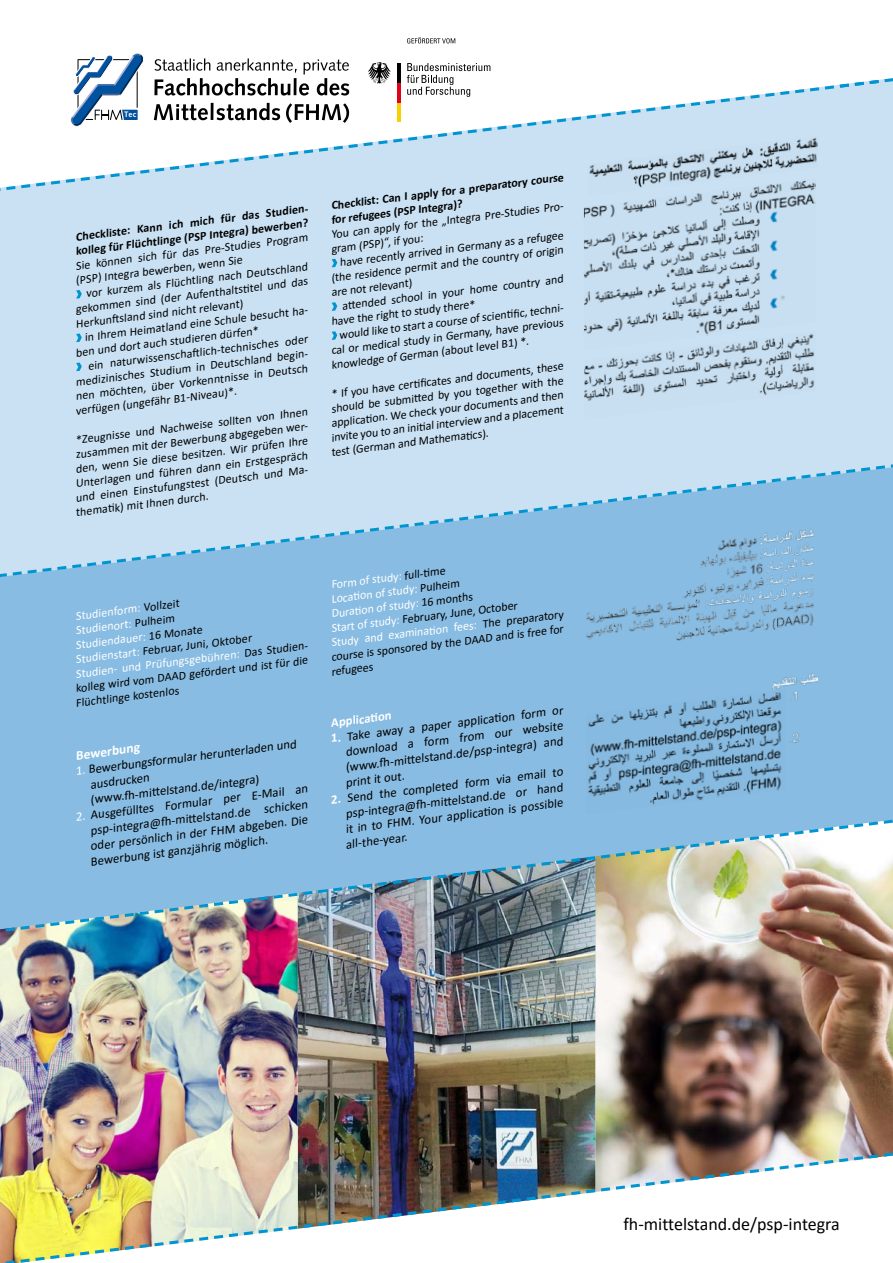
<style>
.page{position:relative;width:893px;height:1263px;background:#fff}
.page>*{position:absolute;margin:0;border:0;box-sizing:border-box;transform-origin:0 0}
.t1{font:18px "Calibri";color:#000}
.t2{font:700 13.5px "Calibri";color:#fff}
.t3{font:12.75px/15.3px "Calibri";color:#000}
.t4{font:700 12.75px "Calibri";color:#fff}
.t5{font:12px/14.4px "Calibri";color:#000}
.t6{font:12px "Calibri";color:#fff}
.t7{font:700 12px/14.4px "Calibri";color:#000}
.t8{font:700 7.95px "Syntax LT";color:#fff}
.s1{color:#000}
.s2{color:#fff}
.s3{font-weight:700;color:#fff}
</style>
<div class="page">
<svg style="left:0;top:37px;width:837px;height:410px"></svg>
<div style="left:0;top:581px;width:893px;height:237px;background:#88bce2"></div>
<svg style="left:76px;top:290px;width:6px;height:9px"></svg>
<svg style="left:76px;top:333px;width:6px;height:9px"></svg>
<svg style="left:76px;top:362px;width:6px;height:9px"></svg>
<svg style="left:332px;top:258px;width:5px;height:9px"></svg>
<svg style="left:332px;top:302px;width:5px;height:9px"></svg>
<svg style="left:332px;top:331px;width:5px;height:9px"></svg>
<img style="left:595px;top:952px;width:298px;height:199px">
<img style="left:298px;top:952px;width:297px;height:199px">
<img style="left:0;top:952px;width:298px;height:199px">
<img style="left:0;top:818px;width:893px;height:134px">
<img style="left:0;top:1151px;width:893px;height:112px">
<svg style="left:0;top:78px;width:837px;height:134px"></svg>
<div style="left:837px;top:78px;width:56px;height:369px;background:#c9e1f3"></div>
<svg style="left:154px;top:58px;width:195px;height:38px"></svg>
<svg style="left:154px;top:104px;width:54px;height:16px"></svg>
<hr style="left:211px;top:103px;width:3px;height:17px;background:#000">
<svg style="left:217px;top:103px;width:63px;height:17px"></svg>
<svg style="left:286px;top:103px;width:63px;height:20px"></svg>
<svg style="left:69px;top:52px;width:76px;height:76px"></svg>
<svg style="left:0;top:447px;width:893px;height:134px;background:#aed2ec"></svg>
<img style="left:588px;top:136px;width:230px;height:60px">
<img style="left:584px;top:178px;width:232px;height:154px">
<img style="left:584px;top:332px;width:232px;height:88px">
<img style="left:586px;top:690px;width:200px;height:124px">
<img style="left:586px;top:525px;width:230px;height:132px">
<img style="left:768px;top:672px;width:50px;height:82px">
<p class="t8" style="left:124px;top:110px;width:14px">Tec</p>
<p class="t7" style="left:73px;top:229px;width:245px;rotate:-7deg">Checkliste: Kann ich mich für das Studien&shy;kolleg für Flüchtlinge (PSP Integra) bewerben?</p>
<p class="t5" style="left:73px;top:258px;width:237px;rotate:-7deg">Sie können sich für das Pre-Studies Program (PSP) Integra bewerben, wenn Sie</p>
<p class="t5" style="left:85px;top:286px;width:225px;rotate:-7deg">vor kurzem als Flüchtling nach Deutschland</p>
<p class="t5" style="left:75px;top:302px;width:235px;rotate:-7deg">gekommen sind (der Aufenthaltsti tel und das</p>
<p class="t5" style="left:75px;top:316px;width:170px;rotate:-7deg">Herkunft sland sind nicht relevant)</p>
<p class="t5" style="left:84px;top:330px;width:235px;rotate:-7deg">in Ihrem Heimatland eine Schule besucht ha-</p>
<p class="t5" style="left:75px;top:345px;width:185px;rotate:-7deg">ben und dort auch studieren dürfen*</p>
<p class="t5" style="left:87px;top:358px;width:223px;rotate:-7deg">ein naturwissenschaft lich-technisches oder</p>
<p class="t5" style="left:75px;top:374px;width:244px;rotate:-7deg">medizinisches Studium in Deutschland begin-</p>
<p class="t5" style="left:75px;top:389px;width:235px;rotate:-7deg">nen möchten, über Vorkenntnisse in Deutsch</p>
<p class="t5" style="left:75px;top:403px;width:164px;rotate:-7deg">verfügen (ungefähr B1-Niveau)*.</p>
<p class="t5" style="left:75px;top:432px;width:235px;rotate:-7deg">*Zeugnisse und Nachweise sollten von Ihnen</p>
<p class="t5" style="left:75px;top:447px;width:244px;rotate:-7deg">zusammen mit der Bewerbung abgegeben wer-</p>
<p class="t5" style="left:75px;top:461px;width:235px;rotate:-7deg">den, wenn Sie diese besitzen. Wir prüfen Ihre</p>
<p class="t5" style="left:75px;top:476px;width:235px;rotate:-7deg">Unterlagen und führen dann ein Erstgespräch</p>
<p class="t5" style="left:75px;top:490px;width:244px;rotate:-7deg">und einen Einstufungstest (Deutsch und Ma-</p>
<p class="t5" style="left:75px;top:505px;width:135px;rotate:-7deg">themati k) mit Ihnen durch.</p>
<p class="t6" style="left:75px;top:607px;width:106px;rotate:-7deg">Studienform: <span class="s1">Vollzeit</span></p>
<p class="t6" style="left:75px;top:622px;width:101px;rotate:-7deg">Studienort: <span class="s1">Pulheim</span></p>
<p class="t6" style="left:75px;top:636px;width:129px;rotate:-7deg">Studiendauer: <span class="s1">16 Monate</span></p>
<p class="t5" style="left:75px;top:652px;width:179px;rotate:-7deg"><span class="s2">Studienstart:</span> Februar, Juni, Oktober</p>
<p class="t6" style="left:75px;top:665px;width:244px;rotate:-7deg">Studien- und Prüfungsgebühren: <span class="s1">Das Studien-</span></p>
<p class="t5" style="left:75px;top:681px;width:235px;rotate:-7deg">kolleg wird vom DAAD gefördert und ist für die</p>
<p class="t5" style="left:75px;top:695px;width:106px;rotate:-7deg">Flüchtlinge kostenlos</p>
<p class="t3" style="left:86px;top:761px;width:213px;text-indent:-11px;rotate:-7deg"><span class="s2">1.</span> Bewerbungsformular herunterladen und ausdrucken<br>(www.fh -mitt elstand.de/integra)</p>
<p class="t2" style="left:74px;top:745px;width:66px;rotate:-7deg">Bewerbung</p>
<p class="t3" style="left:84px;top:808px;width:226px;text-indent:-9px;rotate:-7deg"><span class="s2">2.</span> Ausgefülltes Formular per E-Mail an psp-integra@fh -mitt elstand.de schicken oder persönlich in der FHM abgeben. Die Bewerbung ist ganzjährig möglich.</p>
<p class="t7" style="left:328px;top:198px;width:237px;rotate:-7deg">Checklist: Can I apply for a preparatory course for refugees (PSP Integra)?</p>
<p class="t5" style="left:330px;top:227px;width:244px;rotate:-7deg">You can apply for the „Integra Pre-Studies Pro-</p>
<p class="t5" style="left:330px;top:241px;width:94px;rotate:-7deg">gram (PSP)“, if you:</p>
<p class="t5" style="left:339px;top:255px;width:227px;rotate:-7deg">have recently arrived in Germany as a refugee</p>
<p class="t5" style="left:330px;top:270px;width:235px;rotate:-7deg">(the residence permit and the country of origin</p>
<p class="t5" style="left:341px;top:298px;width:224px;rotate:-7deg">att ended school in your home country and</p>
<p class="t5" style="left:330px;top:285px;width:83px;rotate:-7deg">are not relevant)</p>
<p class="t5" style="left:330px;top:314px;width:146px;rotate:-7deg">have the right to study there*</p>
<p class="t5" style="left:338px;top:328px;width:236px;rotate:-7deg">would like to start a course of scienti fi c, techni-</p>
<p class="t5" style="left:330px;top:343px;width:235px;rotate:-7deg">cal or medical study in Germany, have previous</p>
<p class="t5" style="left:330px;top:358px;width:201px;rotate:-7deg">knowledge of German (about level B1) *.</p>
<p class="t5" style="left:330px;top:387px;width:235px;rotate:-7deg">* If you have certi fi cates and documents, these</p>
<p class="t5" style="left:330px;top:401px;width:235px;rotate:-7deg">should be submitt ed by you together with the</p>
<p class="t5" style="left:330px;top:416px;width:235px;rotate:-7deg">applicati on. We check your documents and then</p>
<p class="t5" style="left:330px;top:430px;width:235px;rotate:-7deg">invite you to an initi al interview and a placement</p>
<p class="t5" style="left:330px;top:445px;width:160px;rotate:-7deg">test (German and Mathemati cs).</p>
<p class="t6" style="left:330px;top:576px;width:116px;rotate:-7deg">Form of study: <span class="s1">full-ti me</span></p>
<p class="t6" style="left:330px;top:591px;width:131px;rotate:-7deg">Locati on of study: <span class="s1">Pulheim</span></p>
<p class="t6" style="left:330px;top:605px;width:144px;rotate:-7deg">Durati on of study: <span class="s1">16 months</span></p>
<p class="t5" style="left:330px;top:620px;width:189px;rotate:-7deg"><span class="s2">Start of study:</span> February, June, October</p>
<p class="t6" style="left:330px;top:634px;width:235px;rotate:-7deg">Study and examinati on fees: <span class="s1">The preparatory</span></p>
<p class="t5" style="left:330px;top:649px;width:235px;rotate:-7deg">course is sponsored by the DAAD and is free for</p>
<p class="t5" style="left:330px;top:664px;width:44px;rotate:-7deg">refugees</p>
<p class="t3" style="left:339px;top:729px;width:226px;text-indent:-9px;rotate:-7deg"><span class="s3">1.</span> Take away a paper applicati on form or download a form from our website (www.fh -mitt elstand.de/psp-integra) and print it out.</p>
<p class="t4" style="left:330px;top:714px;width:62px;rotate:-7deg">Applicati on</p>
<p class="t3" style="left:339px;top:791px;width:226px;text-indent:-9px;rotate:-7deg"><span class="s3">2.</span> Send the completed form via email to psp-integra@fh -mitt elstand.de or hand it in to FHM. Your applicati on is possible all-the-year.</p>
<h1 class="t1" style="left:623px;top:1211px;width:218px">fh-mittelstand.de/psp-integra</h1>
</div>
